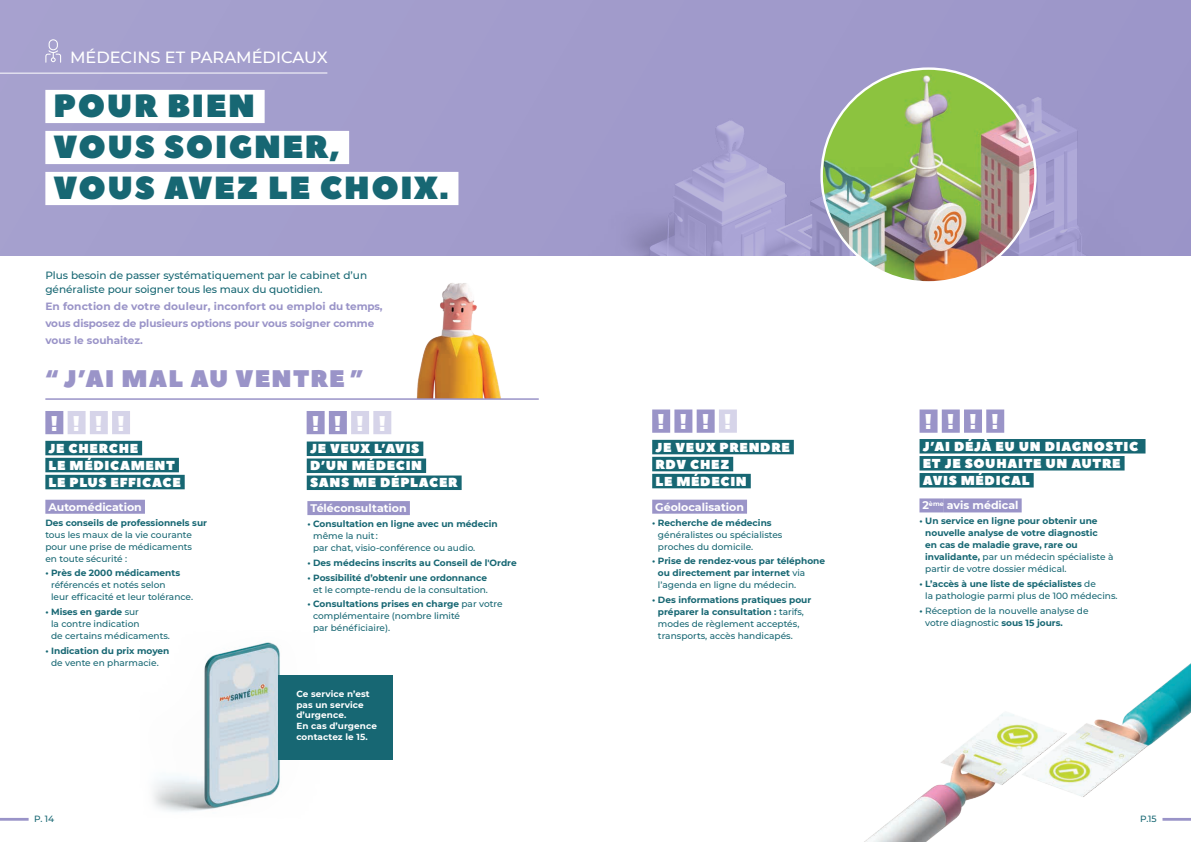
<style>
.page{position:relative;width:1191px;height:842px;background:#fff}
.page>*{position:absolute;margin:0;border:0;box-sizing:border-box;transform-origin:0 0}
.t1{font:32px/41px "Peace Sans";letter-spacing:.05em;color:#176773}
.t2{font:24px "Peace Sans";letter-spacing:.05em;color:#9a94c8}
.t3{font:20.2px "Peace Sans";color:#fff}
.t4{font:500 16.2px "Montserrat";color:#fff}
.t5{font:13px/17px "Peace Sans";letter-spacing:.05em;color:#fff}
.t6{font:700 11px "Montserrat";color:#fff}
.t7{font:700 10.5px/16.8px "Montserrat";letter-spacing:-.01em;color:#9a94c8}
.t8{font:500 10.5px/14px "Montserrat";color:#176773}
.t9{font:500 9px/12px "Montserrat";color:#176773}
.t10{font:700 9px/12px "Montserrat";color:#176773}
.t11{font:700 8.8px/10.6px "Montserrat";letter-spacing:.01em;color:#fff}
.s1{font-weight:700}
.s2{font-weight:500}
</style>
<div class="page">
<div style="left:0;top:0;width:1191px;height:255px;background:#a29ccc"></div>
<img style="left:627px;top:70px;width:498px;height:185px">
<img style="left:821px;top:69px;width:214px;height:213px;border-radius:107px">
<img style="left:416px;top:283px;width:85px;height:115px">
<img style="left:864px;top:663px;width:327px;height:179px">
<div style="left:45px;top:90px;width:220px;height:33px;background:#fff"></div>
<div style="left:45px;top:131px;width:304px;height:33px;background:#fff"></div>
<div style="left:45px;top:172px;width:413px;height:33px;background:#fff"></div>
<img style="left:153px;top:642px;width:166px;height:170px">
<div style="left:279px;top:675px;width:114px;height:84px;background:#176773"></div>
<div style="left:652px;top:440px;width:142px;height:14px;background:#176773"></div>
<div style="left:652px;top:457px;width:81px;height:14px;background:#176773"></div>
<div style="left:652px;top:474px;width:99px;height:14px;background:#176773"></div>
<div style="left:919px;top:439px;width:226px;height:14px;background:#176773"></div>
<div style="left:919px;top:456px;width:205px;height:14px;background:#176773"></div>
<div style="left:919px;top:473px;width:114px;height:14px;background:#176773"></div>
<div style="left:652px;top:500px;width:95px;height:14px;background:#9a94c8"></div>
<div style="left:652px;top:409px;width:18px;height:24px;background:#9a94c8"></div>
<div style="left:696px;top:409px;width:18px;height:24px;background:#9a94c8"></div>
<div style="left:674px;top:409px;width:18px;height:24px;background:#9a94c8"></div>
<div style="left:719px;top:409px;width:18px;height:24px;background:#d6d4e9"></div>
<div style="left:919px;top:409px;width:18px;height:24px;background:#9a94c8"></div>
<div style="left:964px;top:409px;width:18px;height:24px;background:#9a94c8"></div>
<div style="left:941px;top:409px;width:18px;height:24px;background:#9a94c8"></div>
<div style="left:986px;top:409px;width:18px;height:24px;background:#9a94c8"></div>
<div style="left:919px;top:498px;width:10px;height:14px;background:#9a94c8"></div>
<div style="left:929px;top:498px;width:14px;height:14px;background:#9a94c8"></div>
<div style="left:943px;top:498px;width:78px;height:14px;background:#9a94c8"></div>
<hr style="left:0;top:72px;width:327px;height:2px;background:#fff">
<svg style="left:45px;top:39px;width:16px;height:24px"></svg>
<div style="left:307px;top:501px;width:103px;height:14px;background:#9a94c8"></div>
<div style="left:45px;top:500px;width:100px;height:14px;background:#9a94c8"></div>
<div style="left:307px;top:441px;width:116px;height:15px;background:#176773"></div>
<div style="left:307px;top:458px;width:119px;height:15px;background:#176773"></div>
<div style="left:307px;top:475px;width:154px;height:15px;background:#176773"></div>
<div style="left:307px;top:411px;width:18px;height:23px;background:#9a94c8"></div>
<div style="left:351px;top:411px;width:18px;height:23px;background:#d6d4e9"></div>
<div style="left:329px;top:411px;width:18px;height:23px;background:#9a94c8"></div>
<div style="left:373px;top:411px;width:18px;height:23px;background:#d6d4e9"></div>
<div style="left:45px;top:411px;width:18px;height:23px;background:#9a94c8"></div>
<div style="left:90px;top:411px;width:18px;height:23px;background:#d6d4e9"></div>
<div style="left:68px;top:411px;width:18px;height:23px;background:#d6d4e9"></div>
<div style="left:112px;top:411px;width:18px;height:23px;background:#d6d4e9"></div>
<div style="left:45px;top:441px;width:97px;height:14px;background:#176773"></div>
<div style="left:45px;top:458px;width:134px;height:14px;background:#176773"></div>
<div style="left:45px;top:475px;width:140px;height:14px;background:#176773"></div>
<hr style="left:0;top:818px;width:29px;height:3px;background:#9a94c8">
<hr style="left:1162px;top:818px;width:29px;height:3px;background:#9a94c8">
<hr style="left:45px;top:398px;width:494px;height:2px;background:#9a94c8">
<h3 class="t4" style="left:70px;top:46px;width:259px">MÉDECINS ET PARAMÉDICAUX</h3>
<h1 class="t1" style="left:53px;top:87px;width:397px">POUR BIEN<br>VOUS SOIGNER,<br>VOUS AVEZ LE CHOIX.</h1>
<p class="t8" style="left:45px;top:268px;width:323px">Plus besoin de passer systématiquement par le cabinet d’un généraliste pour soigner tous les maux du quotidien.</p>
<p class="t7" style="left:45px;top:298px;width:339px">En fonction de votre douleur, inconfort ou emploi du temps, vous disposez de plusieurs options pour vous soigner comme vous le souhaitez.</p>
<h2 class="t2" style="left:45px;top:362px;width:320px">“ J’AI MAL AU VENTRE ”</h2>
<h3 class="t3" style="left:50px;top:410px;width:76px">! ! ! !</h3>
<h3 class="t3" style="left:312px;top:410px;width:76px">! ! ! !</h3>
<h3 class="t5" style="left:49px;top:440px;width:134px">JE CHERCHE<br>LE MÉDICAMENT<br>LE PLUS EFFICACE</h3>
<h3 class="t5" style="left:310px;top:441px;width:149px">JE VEUX L’AVIS<br>D’UN MÉDECIN<br>SANS ME DÉPLACER</h3>
<p class="t6" style="left:48px;top:499px;width:95px">Automédication</p>
<p class="t10" style="left:45px;top:516px;width:163px">Des conseils de professionnels sur</p>
<p class="t9" style="left:45px;top:528px;width:148px;text-align:justify">tous les maux de la vie courante pour une prise de médicaments en toute sécurité :</p>
<p class="t10" style="left:45px;top:567px;width:136px">• Près de 2000 médicaments</p>
<p class="t9" style="left:51px;top:579px;width:143px">référencés et notés selon<br>leur efficacité et leur tolérance.</p>
<p class="t9" style="left:51px;top:606px;width:120px;text-indent:-6px"><span class="s1">• Mises en garde</span> sur<br>la contre indication<br>de certains médicaments.</p>
<p class="t10" style="left:45px;top:644px;width:126px">• Indication du prix moyen</p>
<p class="t9" style="left:51px;top:656px;width:109px">de vente en pharmacie.</p>
<p class="t6" style="left:310px;top:500px;width:98px">Téléconsultation</p>
<p class="t10" style="left:307px;top:517px;width:192px">• Consultation en ligne avec un médecin</p>
<p class="t9" style="left:313px;top:529px;width:164px">même la nuit :<br>par chat, visio-conférence ou audio.</p>
<p class="t10" style="left:307px;top:556px;width:211px">• Des médecins inscrits au Conseil de l'Ordre</p>
<p class="t10" style="left:307px;top:571px;width:181px">• Possibilité d’obtenir une ordonnance</p>
<p class="t9" style="left:313px;top:583px;width:176px">et le compte-rendu de la consultation.</p>
<p class="t9" style="left:313px;top:598px;width:191px;text-indent:-6px"><span class="s1">• Consultations prises en charge</span> par votre complémentaire (nombre limité<br>par bénéficiaire).</p>
<p class="t11" style="left:296px;top:688px;width:82px">Ce service n’est pas un service d’urgence.<br>En cas d’urgence contactez le 15.</p>
<h3 class="t3" style="left:657px;top:409px;width:76px">! ! ! !</h3>
<h3 class="t3" style="left:924px;top:409px;width:76px">! ! ! !</h3>
<h3 class="t5" style="left:655px;top:439px;width:136px">JE VEUX PRENDRE<br>RDV CHEZ<br>LE MÉDECIN</h3>
<h3 class="t5" style="left:922px;top:438px;width:217px">J’AI DÉJÀ EU UN DIAGNOSTIC<br>ET JE SOUHAITE UN AUTRE<br>AVIS MÉDICAL</h3>
<p class="t6" style="left:655px;top:499px;width:90px">Géolocalisation</p>
<p class="t10" style="left:652px;top:516px;width:121px">• Recherche de médecins</p>
<p class="t9" style="left:658px;top:528px;width:126px">généralistes ou spécialistes proches du domicile.</p>
<p class="t10" style="left:658px;top:555px;width:169px;text-indent:-6px">• Prise de rendez-vous par téléphone ou directement par internet <span class="s2">via l’agenda en ligne du médecin.</span></p>
<p class="t9" style="left:658px;top:594px;width:155px;text-indent:-6px"><span class="s1">• Des informations pratiques pour préparer la consultation :</span> tarifs, modes de règlement acceptés, transports, accès handicapés.</p>
<p class="t6" style="left:922px;top:498px;width:97px">2<sup>ème</sup> avis médical</p>
<p class="t10" style="left:925px;top:515px;width:190px;text-indent:-6px">• Un service en ligne pour obtenir une nouvelle analyse de votre diagnostic<br>en cas de maladie grave, rare ou invalidante, <span class="s2">par un médecin spécialiste à partir de votre dossier médical.</span></p>
<p class="t9" style="left:925px;top:578px;width:194px;text-indent:-6px"><span class="s1">• L’accès à une liste de spécialistes</span> de<br>la pathologie parmi plus de 100 médecins.</p>
<p class="t9" style="left:925px;top:604px;width:165px;text-indent:-6px"><span class="s1">•</span> Réception de la nouvelle analyse de votre diagnostic <span class="s1">sous 15 jours.</span></p>
<p class="t9" style="left:34px;top:813px;width:22px">P. 14</p>
<p class="t9" style="left:1140px;top:813px;width:18px">P.15</p>
</div>
